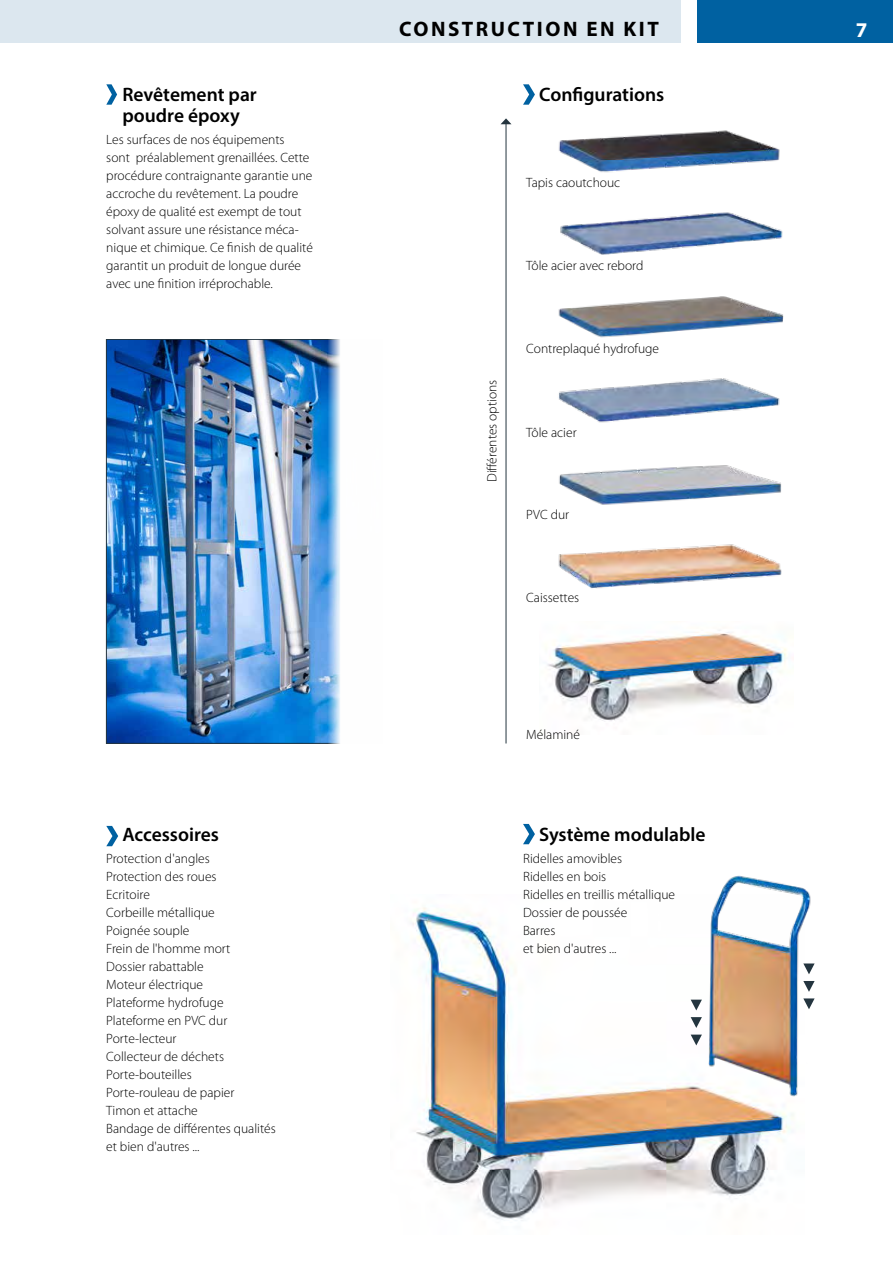
<style>
.page{position:relative;width:893px;height:1263px;background:#fff}
.page>*{position:absolute;margin:0;border:0;box-sizing:border-box;transform-origin:0 0}
.t1{font:700 21px "Myriad Pro";letter-spacing:.12em;color:#000}
.t2{font:700 21px "Myriad Pro";color:#fff}
.t3{font:600 19.5px/21px "Myriad Pro";color:#000}
.t4{font:300 13.5px/18px "Myriad Pro";color:#000}
</style>
<div class="page">
<div style="left:0;top:0;width:680px;height:43px;background:#dce7ef"></div>
<div style="left:697px;top:0;width:196px;height:43px;background:#0061a1"></div>
<svg style="left:523px;top:84px;width:12px;height:21px"></svg>
<svg style="left:106px;top:84px;width:11px;height:21px"></svg>
<svg style="left:106px;top:826px;width:12px;height:20px"></svg>
<img style="left:558px;top:378px;width:222px;height:45px">
<img style="left:558px;top:544px;width:224px;height:45px">
<img style="left:560px;top:212px;width:223px;height:43px">
<img style="left:559px;top:465px;width:223px;height:40px">
<img style="left:558px;top:296px;width:226px;height:42px">
<img style="left:558px;top:130px;width:222px;height:43px">
<img style="left:547px;top:630px;width:240px;height:91px">
<hr style="left:506px;top:123px;width:1px;height:620px;background:#24353f">
<svg style="left:501px;top:118px;width:10px;height:6px"></svg>
<img style="left:412px;top:907px;width:381px;height:314px">
<img style="left:697px;top:875px;width:114px;height:225px">
<img style="left:108px;top:341px;width:232px;height:400px">
<div style="left:106px;top:339px;width:277px;height:404px;border:1px solid #24353f"></div>
<svg style="left:523px;top:824px;width:12px;height:20px"></svg>
<svg style="left:691px;top:1034px;width:11px;height:11px"></svg>
<svg style="left:691px;top:1000px;width:11px;height:10px"></svg>
<svg style="left:691px;top:1017px;width:11px;height:11px"></svg>
<svg style="left:803px;top:998px;width:12px;height:11px"></svg>
<svg style="left:803px;top:963px;width:12px;height:11px"></svg>
<svg style="left:803px;top:981px;width:12px;height:11px"></svg>
<h2 class="t3" style="left:122px;top:83px;width:136px">Revêtement par poudre époxy</h2>
<p class="t4" style="left:106px;top:131px;width:208px">Les surfaces de nos équipements<br>sont préalablement grenaillées. Cette procédure contraignante garantie une accroche du revêtement. La poudre époxy de qualité est exempt de tout solvant assure une résistance méca&shy;nique et chimique. Ce finish de qualité garantit un produit de longue durée avec une finition irréprochable.</p>
<h2 class="t3" style="left:122px;top:823px;width:98px">Accessoires</h2>
<p class="t4" style="left:106px;top:850px;width:171px">Protection d'angles<br>Protection des roues<br>Ecritoire<br>Corbeille métallique<br>Poignée souple<br>Frein de l'homme mort<br>Dossier rabattable<br>Moteur électrique<br>Plateforme hydrofuge<br>Plateforme en PVC dur<br>Porte-lecteur<br>Collecteur de déchets<br>Porte-bouteilles<br>Porte-rouleau de papier<br>Timon et attache<br>Bandage de différentes qualités et bien d'autres ...</p>
<h1 class="t1" style="left:399px;top:16px;width:261px">CONSTRUCTION EN KIT</h1>
<h2 class="t3" style="left:539px;top:83px;width:127px">Configurations</h2>
<p class="t4" style="left:526px;top:174px;width:96px">Tapis caoutchouc</p>
<p class="t4" style="left:526px;top:257px;width:119px">Tôle acier avec rebord</p>
<p class="t4" style="left:483px;top:482px;width:104px;rotate:-90deg">Différentes options</p>
<p class="t4" style="left:526px;top:340px;width:134px">Contreplaqué hydrofuge</p>
<p class="t4" style="left:526px;top:423px;width:52px">Tôle acier</p>
<p class="t4" style="left:526px;top:506px;width:44px">PVC dur</p>
<p class="t4" style="left:526px;top:589px;width:55px">Caissettes</p>
<p class="t4" style="left:526px;top:726px;width:55px">Mélaminé</p>
<h2 class="t3" style="left:539px;top:823px;width:168px">Système modulable</h2>
<p class="t4" style="left:523px;top:850px;width:154px">Ridelles amovibles<br>Ridelles en bois<br>Ridelles en treillis métallique<br>Dossier de poussée<br>Barres<br>et bien d'autres ...</p>
<h1 class="t2" style="left:856px;top:16px;width:13px">7</h1>
</div>
